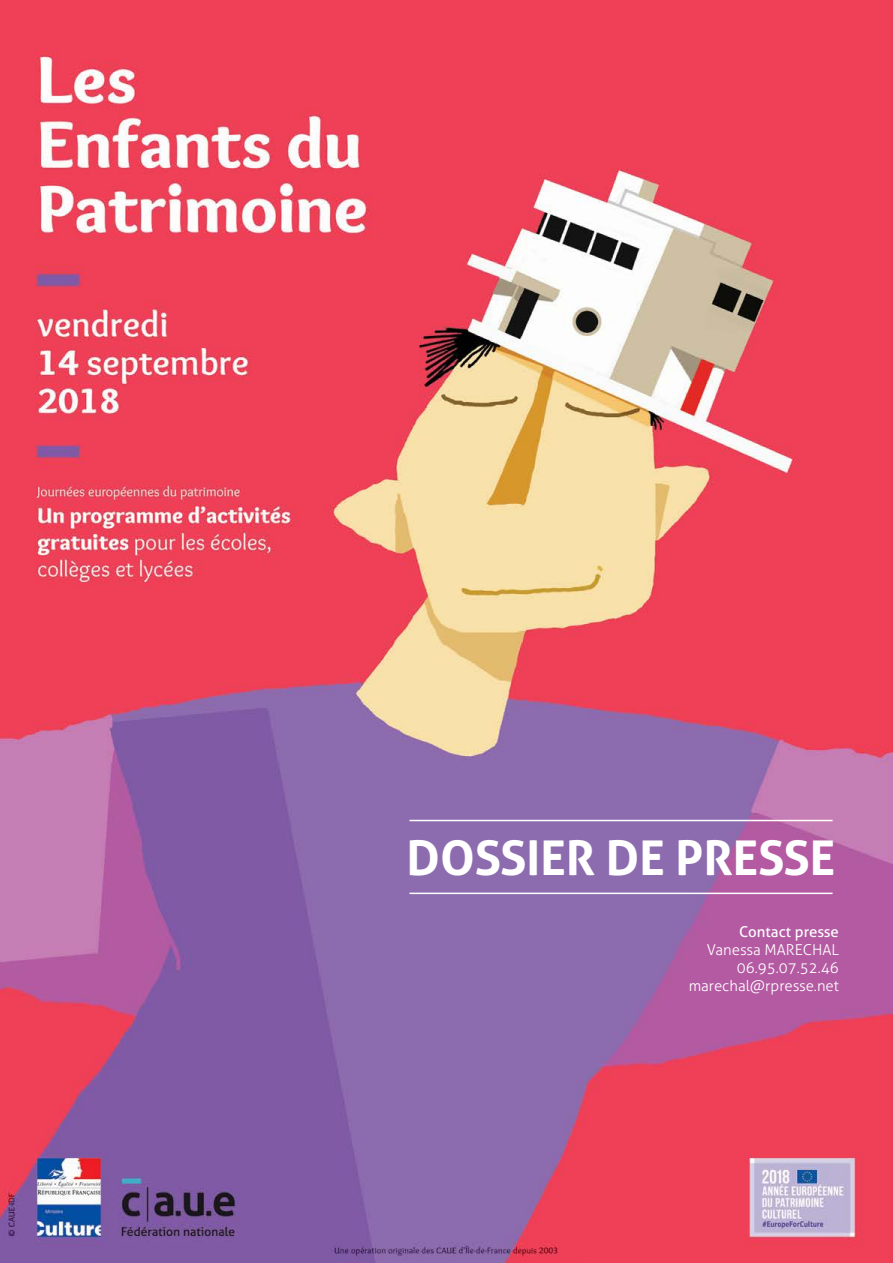
<style>
.page{position:relative;width:893px;height:1263px;background:#fff}
.page>*{position:absolute;margin:0;border:0;box-sizing:border-box;transform-origin:0 0}
.t1{font:700 48px "Aller";color:#fff}
.t2{font:300 15px/18px "Aller";color:#fff;text-align:right}
.t3{font:15px "Aller";color:#fff}
</style>
<div class="page">
<img style="left:0;top:0;width:893px;height:1263px">
<hr style="left:410px;top:820px;width:422px;height:1px;background:#fff">
<hr style="left:410px;top:893px;width:422px;height:1px;background:#fff">
<h1 class="t1" style="left:406px;top:829px;width:430px">DOSSIER DE PRESSE</h1>
<p class="t3" style="left:739px;top:923px;width:101px">Contact presse</p>
<p class="t2" style="left:689px;top:941px;width:152px">Vanessa MARECHAL<br>06.95.07.52.46 marechal@rpresse.net</p>
</div>
